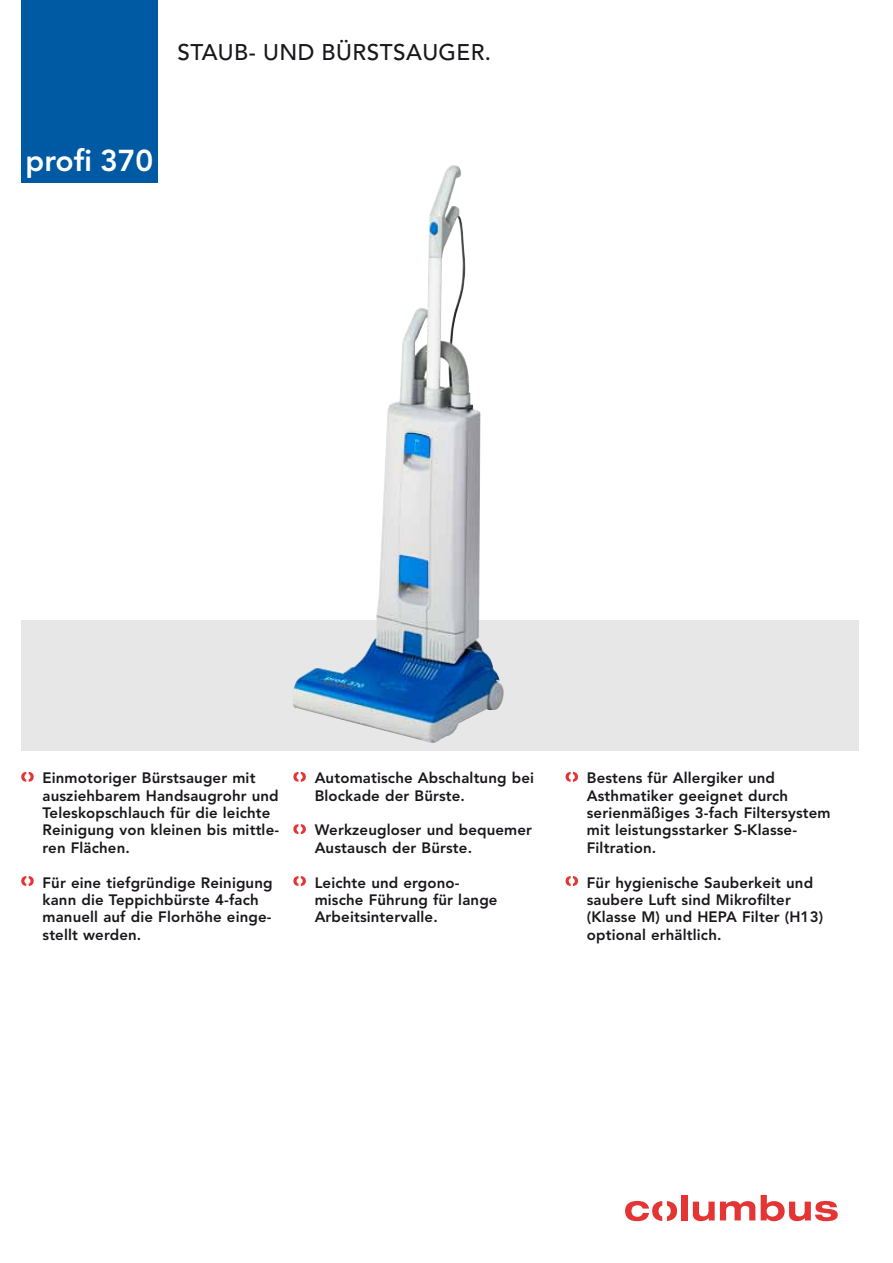
<style>
.page{position:relative;width:893px;height:1263px;background:#fff}
.page>*{position:absolute;margin:0;border:0;box-sizing:border-box;transform-origin:0 0}
.t1{font:800 30px "Avenir";color:#fff}
.t2{font:500 22.5px "Avenir";letter-spacing:.02em;color:#1a171c}
.t3{font:800 15px/17.4px "Avenir";letter-spacing:.01em;color:#1a171c}
</style>
<div class="page">
<div style="left:21px;top:620px;width:838px;height:130px;background:#e7e7e8"></div>
<div style="left:681px;top:1195px;width:7px;height:25px;background:#e53434"></div>
<svg style="left:693px;top:1201px;width:62px;height:20px"></svg>
<svg style="left:761px;top:1195px;width:77px;height:26px"></svg>
<svg style="left:625px;top:1201px;width:52px;height:20px"></svg>
<svg style="left:21px;top:772px;width:13px;height:10px"></svg>
<svg style="left:293px;top:772px;width:13px;height:10px"></svg>
<svg style="left:566px;top:876px;width:12px;height:10px"></svg>
<svg style="left:566px;top:772px;width:12px;height:10px"></svg>
<svg style="left:293px;top:876px;width:13px;height:10px"></svg>
<svg style="left:293px;top:824px;width:13px;height:10px"></svg>
<svg style="left:21px;top:876px;width:13px;height:10px"></svg>
<div style="left:21px;top:0;width:136px;height:183px;background:#0059a3"></div>
<img style="left:292px;top:165px;width:212px;height:578px">
<h2 class="t2" style="left:177px;top:39px;width:205px">STAUB- U ND BÜRSTSAU</h2>
<h2 class="t2" style="left:439px;top:39px;width:54px">GER.</h2>
<h1 class="t1" style="left:26px;top:143px;width:129px">profi 370</h1>
<p class="t3" style="left:43px;top:769px;width:238px">Einmotoriger Bürstsauger mit ausziehbarem Handsaugrohr und<br>Teleskopschlauch für die leichte<br>Reinigung von kleinen bis mittle&shy;ren Flächen.</p>
<p class="t3" style="left:43px;top:874px;width:232px">Für eine tiefgründige Reinigung kann die Teppichbürste 4-fach manuell auf die Florhöhe einge&shy;stellt werden.</p>
<p class="t3" style="left:315px;top:769px;width:221px">Automatische Abschaltung bei<br>Blockade der Bürste.</p>
<p class="t3" style="left:315px;top:821px;width:219px">Werkzeugloser und bequemer<br>Austausch der Bürste.</p>
<p class="t3" style="left:315px;top:874px;width:184px">Leichte und ergono&shy;mische Führung für lange<br>Arbeitsintervalle.</p>
<p class="t3" style="left:587px;top:769px;width:245px">Bestens für Allergiker und<br>Asthmatiker geeignet durch serienmäßiges 3-fach Filtersystem mit leistungsstarker S-Klasse-<br>Filtration.</p>
<p class="t3" style="left:587px;top:874px;width:238px">Für hygienische Sauberkeit und saubere Luft sind Mikrofilter (Klasse M) und HEPA Filter (H13) optional erhältlich.</p>
</div>
